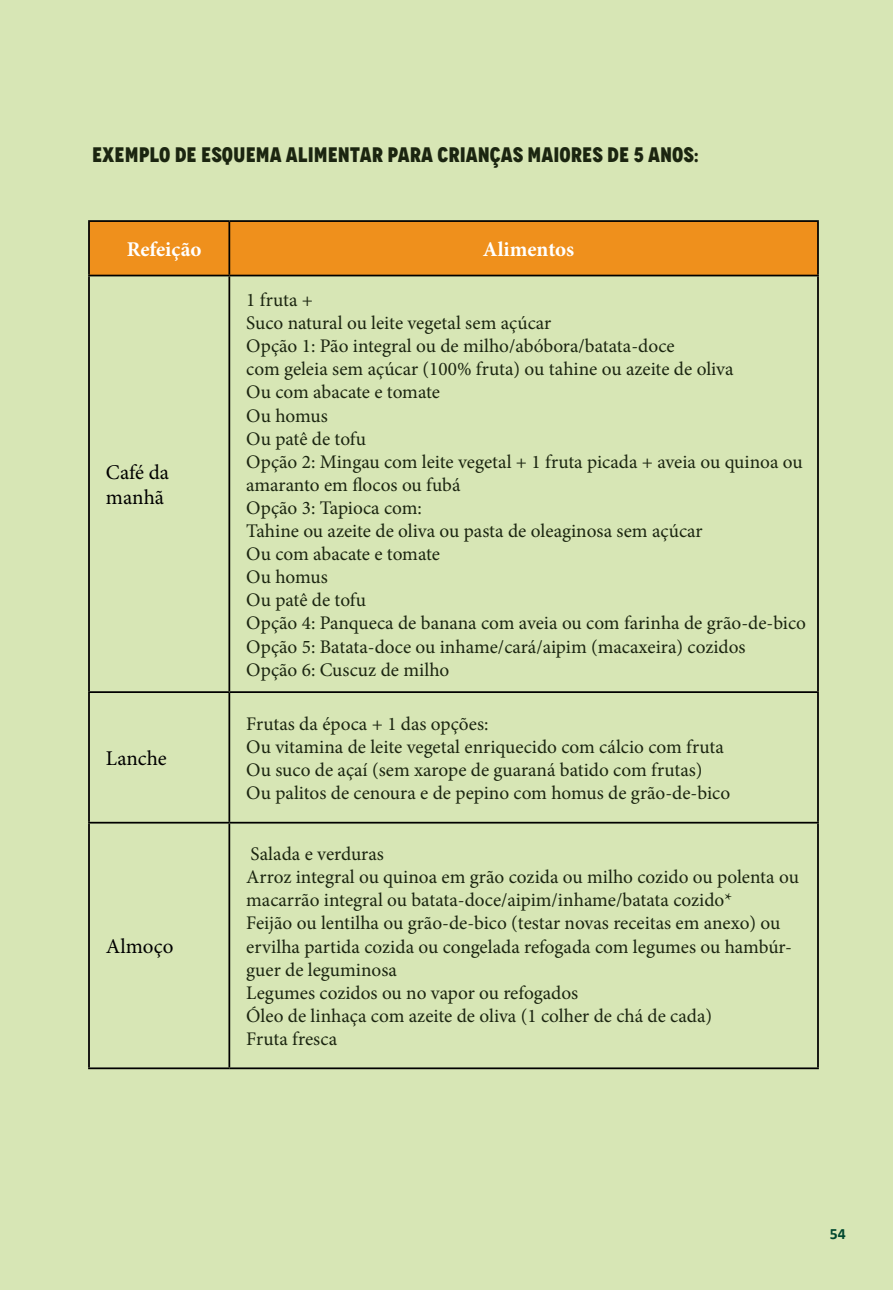
<style>
.page{position:relative;width:893px;height:1290px;background:#d7e6b5}
.page>*{position:absolute;margin:0;border:0;box-sizing:border-box;transform-origin:0 0}
.t1{font:800 condensed 21px "Novecento W00";color:#1b2510}
.t2{font:21px/25.2px "Minion Pro";letter-spacing:-.005em;color:#000}
.t3{font:700 21px "Minion Pro";color:#fff}
.t4{font:19.25px/23.1px "Minion Pro";color:#1b2510}
.t5{font:700 15.75px "Calibri";color:#00482f}
</style>
<div class="page">
<div style="left:90px;top:222px;width:727px;height:53px;background:#ef901c"></div>
<svg style="left:90px;top:276px;width:727px;height:791px"></svg>
<hr style="left:228px;top:222px;width:2px;height:53px;background:#000">
<hr style="left:817px;top:222px;width:2px;height:53px;background:#000">
<hr style="left:88px;top:276px;width:2px;height:415px;background:#000">
<hr style="left:228px;top:276px;width:2px;height:415px;background:#000">
<hr style="left:817px;top:276px;width:2px;height:415px;background:#000">
<hr style="left:88px;top:691px;width:141px;height:2px;background:#000">
<hr style="left:88px;top:693px;width:2px;height:129px;background:#000">
<hr style="left:229px;top:691px;width:590px;height:2px;background:#000">
<hr style="left:228px;top:693px;width:2px;height:129px;background:#000">
<hr style="left:817px;top:693px;width:2px;height:129px;background:#000">
<hr style="left:88px;top:822px;width:141px;height:1px;background:#000">
<hr style="left:88px;top:823px;width:2px;height:244px;background:#000">
<hr style="left:229px;top:822px;width:590px;height:1px;background:#000">
<hr style="left:228px;top:823px;width:2px;height:244px;background:#000">
<hr style="left:817px;top:823px;width:2px;height:244px;background:#000">
<hr style="left:88px;top:1067px;width:141px;height:2px;background:#000">
<hr style="left:229px;top:1067px;width:590px;height:2px;background:#000">
<hr style="left:88px;top:220px;width:141px;height:2px;background:#000">
<hr style="left:88px;top:222px;width:2px;height:53px;background:#000">
<hr style="left:229px;top:220px;width:590px;height:2px;background:#000">
<hr style="left:88px;top:275px;width:141px;height:1px;background:#000">
<hr style="left:229px;top:275px;width:590px;height:1px;background:#000">
<p class="t1" style="left:92px;top:142px;width:608px">EXEMPLO DE ESQUEMA ALIMENTAR PARA CRIANÇAS MAIORES DE 5 ANOS:</p>
<p class="t3" style="left:127px;top:237px;width:76px">Refeição</p>
<p class="t3" style="left:483px;top:237px;width:93px">Alimentos</p>
<p class="t2" style="left:106px;top:460px;width:65px">Café da manhã</p>
<p class="t2" style="left:106px;top:746px;width:62px">Lanche</p>
<p class="t2" style="left:106px;top:934px;width:69px">Almoço</p>
<p class="t4" style="left:246px;top:288px;width:561px">1 fruta +<br>Suco natural ou leite vegetal sem açúcar<br>Opção 1: Pão integral ou de milho/abóbora/batata-doce<br>com geleia sem açúcar (100% fruta) ou tahine ou azeite de oliva<br>Ou com abacate e tomate<br>Ou homus<br>Ou patê de tofu<br>Opção 2: Mingau com leite vegetal + 1 fruta picada + aveia ou quinoa ou amaranto em flocos ou fubá<br>Opção 3: Tapioca com:<br>Tahine ou azeite de oliva ou pasta de oleaginosa sem açúcar<br>Ou com abacate e tomate<br>Ou homus<br>Ou patê de tofu<br>Opção 4: Panqueca de banana com aveia ou com farinha de grão-de-bico Opção 5: Batata-doce ou inhame/cará/aipim (macaxeira) cozidos<br>Opção 6: Cuscuz de milho</p>
<p class="t4" style="left:246px;top:712px;width:485px">Frutas da época + 1 das opções:<br>Ou vitamina de leite vegetal enriquecido com cálcio com fruta Ou suco de açaí (sem xarope de guaraná batido com frutas)<br>Ou palitos de cenoura e de pepino com homus de grão-de-bico</p>
<p class="t4" style="left:246px;top:842px;width:554px">Salada e verduras<br>Arroz integral ou quinoa em grão cozida ou milho cozido ou polenta ou macarrão integral ou batata-doce/aipim/inhame/batata cozido*<br>Feijão ou lentilha ou grão-de-bico (testar novas receitas em anexo) ou ervilha partida cozida ou congelada refogada com legumes ou hambúr&shy;guer de leguminosa<br>Legumes cozidos ou no vapor ou refogados<br>Óleo de linhaça com azeite de oliva (1 colher de chá de cada)<br>Fruta fresca</p>
<p class="t5" style="left:830px;top:1222px;width:17px">54</p>
</div>
